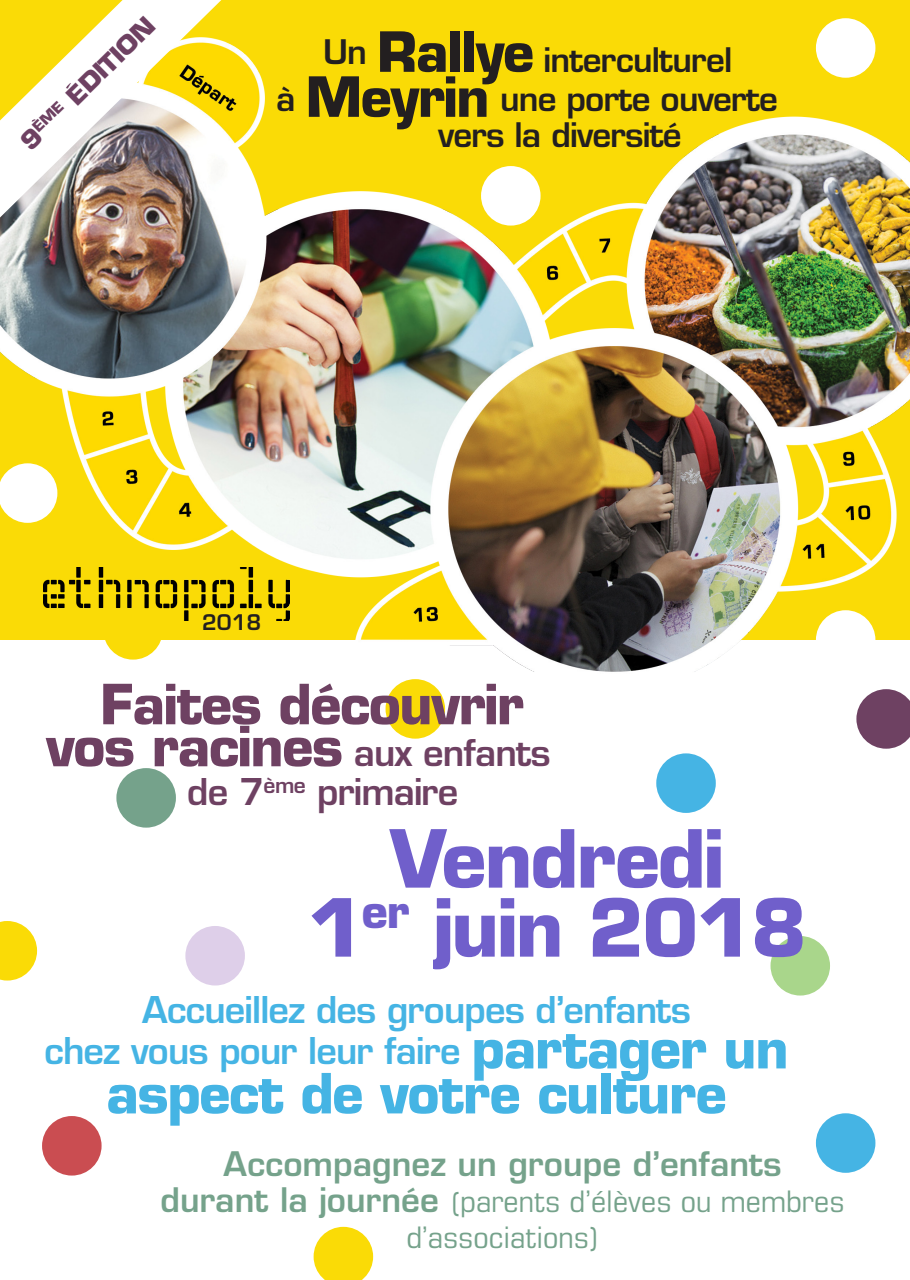
<style>
.page{position:relative;width:910px;height:1280px;background:#fff}
.page>*{position:absolute;margin:0;border:0;box-sizing:border-box;transform-origin:0 0}
.t1{font:700 78px "Eurostile";letter-spacing:-.025em;color:#705fcb}
.t2{font:700 54px "Eurostile";letter-spacing:-.025em;color:#6e4162}
.t3{font:700 54px "Eurostile";letter-spacing:-.025em;color:#45b4e4}
.t4{font:600 36px "Eurostile";letter-spacing:-.025em;color:#45b4e4}
.t5{font:600 36px "Eurostile";letter-spacing:-.025em;color:#6e4162}
.t6{font:600 33px "Eurostile";letter-spacing:-.025em;color:#231f20}
.t7{font:600 33px "Eurostile";color:#75a28b}
.t8{font:condensed 29.7px/36px "Eurostile";color:#75a28b;text-align:center;scale:1.11 1}
.t9{font:700 24.3px "Eurostile";color:#6e4162;scale:1.11 1}
.t10{font:600 21px "Eurostile";color:#231f20}
.s1{font-weight:700;font-size:54px}
.s2{font-weight:600;font-size:36px}
.s3{font-weight:600;font-stretch:normal;font-size:33px}
.s4{font-size:33px}
</style>
<div class="page">
<div style="left:0;top:0;width:910px;height:640px;background:#fadb06"></div>
<img style="left:0;top:37px;width:910px;height:1224px">
<div style="left:481px;top:166px;width:60px;height:60px;background:#fff;border-radius:50%"></div>
<div style="left:816px;top:18px;width:59px;height:60px;background:#fff;border-radius:50%"></div>
<div style="left:816px;top:610px;width:59px;height:60px;background:#fff;border-radius:50%"></div>
<svg style="left:0;top:463px;width:57px;height:60px"></svg>
<svg style="left:0;top:921px;width:37px;height:59px"></svg>
<div style="left:42px;top:1116px;width:60px;height:59px;background:#ca4d51;border-radius:50%"></div>
<svg style="left:314px;top:1227px;width:59px;height:53px;background:#fae02e"></svg>
<div style="left:816px;top:1113px;width:59px;height:60px;background:#45b4e4;border-radius:50%"></div>
<div style="left:116px;top:768px;width:60px;height:60px;background:#75a28b;border-radius:50%"></div>
<div style="left:185px;top:926px;width:60px;height:59px;background:#decfe9;border-radius:50%"></div>
<div style="left:103px;top:600px;width:60px;height:60px;background:#fadb06;border-radius:50%"></div>
<div style="left:656px;top:753px;width:60px;height:60px;background:#45b4e4;border-radius:50%"></div>
<div style="left:386px;top:679px;width:59px;height:60px;background:#fadb06;border-radius:50%"></div>
<div style="left:770px;top:936px;width:60px;height:59px;background:#a9d68b;border-radius:50%"></div>
<svg style="left:856px;top:689px;width:54px;height:60px"></svg>
<img style="left:43px;top:567px;width:246px;height:54px">
<img style="left:0;top:0;width:262px;height:256px">
<img style="left:0;top:0;width:205px;height:202px">
<p class="t9" style="left:60px;top:90px;width:103px;rotate:-45deg">ÉDITION</p>
<p class="t6" style="left:323px;top:39px;width:411px">Un <span class="s1">Rallye</span> interculturel</p>
<p class="t6" style="left:276px;top:78px;width:503px">à <span class="s1">Meyrin</span> une porte ouverte</p>
<p class="t6" style="left:438px;top:114px;width:245px">vers la diversité</p>
<p class="t10" style="left:202px;top:609px;width:61px">2018</p>
<p class="t2" style="left:100px;top:671px;width:425px">Faites découvrir</p>
<p class="t2" style="left:46px;top:713px;width:506px">vos racines <span class="s2">aux enfants</span></p>
<p class="t5" style="left:187px;top:769px;width:273px">de 7<sup>ème</sup> primaire</p>
<p class="t1" style="left:390px;top:811px;width:335px">Vendredi</p>
<p class="t1" style="left:308px;top:880px;width:501px">1<sup>er</sup> juin 2018</p>
<p class="t4" style="left:142px;top:988px;width:550px">Accueillez des groupes d’enfants</p>
<p class="t4" style="left:44px;top:1028px;width:746px">chez vous pour leur faire <span class="s1">partager un</span></p>
<p class="t3" style="left:106px;top:1060px;width:622px">aspect de votre culture</p>
<p class="t7" style="left:224px;top:1143px;width:560px">Accompagnez un groupe d’enfants</p>
<p class="t8" style="left:161px;top:1182px;width:618px"><span class="s3">durant la journée</span> <span class="s4">(</span>parents d’élèves ou membres d’associations<span class="s4">)</span></p>
</div>
